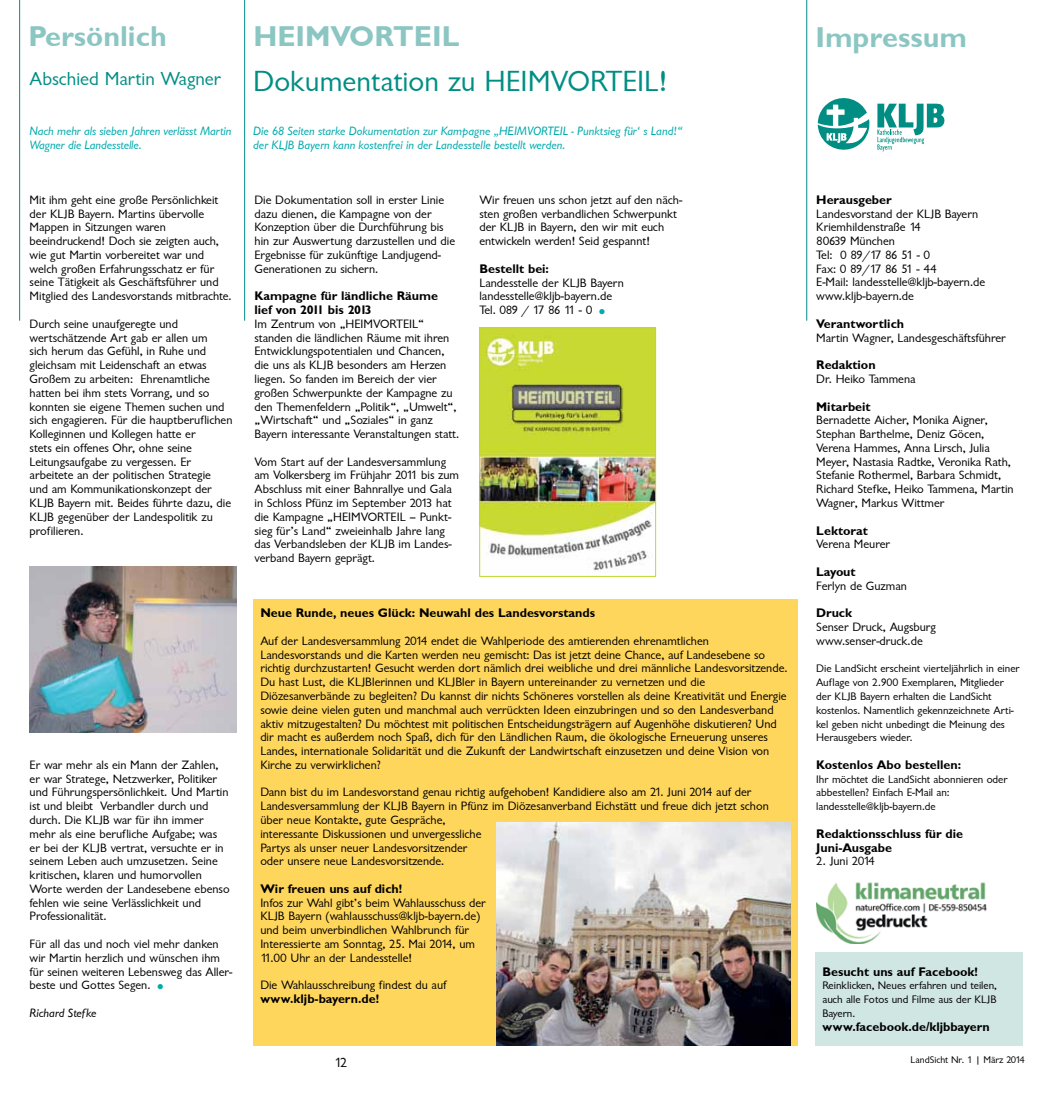
<style>
.page{position:relative;width:1051px;height:1099px;background:#fff}
.page>*{position:absolute;margin:0;border:0;box-sizing:border-box;transform-origin:0 0}
.t1{font:30px "Garrison Sans";color:#008e84}
.t2{font:28.75px "Garrison Sans BOLD";color:#8bc6c3}
.t3{font:19.38px "Garrison Sans";color:#008e84}
.t4{font:13.75px "Garrison Sans";color:#000}
.t5{font:12.5px/13.8px "Garrison Sans";color:#000}
.t6{font:12.5px/13.8px "Garrison Sans BOLD";color:#000}
.t7{font:12.5px/13.8px "Garrison Sans ITALIC";color:#00aaad}
.t8{font:12.5px "Garrison Sans ITALIC";color:#000}
.t9{font:12.5px "Garrison Sans";letter-spacing:-.035em;color:#000}
.t10{font:11.25px/13.8px "Garrison Sans";color:#000}
.t11{font:10px "Garrison Sans";color:#000}
.s1{font-size:18.75px;color:#00aaad}
</style>
<div class="page">
<div style="left:815px;top:952px;width:207px;height:93px;background:#cfe6e3"></div>
<svg style="left:877px;top:104px;width:67px;height:47px"></svg>
<svg style="left:817px;top:98px;width:53px;height:52px"></svg>
<hr style="left:806px;top:0;width:1px;height:321px;background:#008e84">
<hr style="left:244px;top:0;width:1px;height:321px;background:#008e84">
<hr style="left:19px;top:0;width:1px;height:321px;background:#008e84">
<div style="left:253px;top:599px;width:544px;height:446px;background:#ffd65c"></div>
<img style="left:496px;top:822px;width:294px;height:223px">
<img style="left:481px;top:329px;width:172px;height:241px">
<div style="left:479px;top:327px;width:176px;height:249px;border:1px solid #bfd730"></div>
<img style="left:30px;top:566px;width:207px;height:166px">
<img style="left:816px;top:882px;width:171px;height:61px">
<h2 class="t2" style="left:28px;top:20px;width:140px">Persönlich</h2>
<h2 class="t2" style="left:253px;top:20px;width:207px">HEIMVORTEIL</h2>
<h2 class="t2" style="left:815px;top:21px;width:153px">Impressum</h2>
<h3 class="t3" style="left:30px;top:68px;width:193px">Abschied Martin Wagner</h3>
<p class="t7" style="left:30px;top:124px;width:203px">Nach mehr als sieben Jahren verlässt Martin<br>Wagner die Landesstelle.</p>
<h1 class="t1" style="left:253px;top:65px;width:415px">Dokumentation zu HEIMVORTEIL!</h1>
<p class="t7" style="left:253px;top:124px;width:431px">Die 68 Seiten starke Dokumentation zur Kampagne „HEIMVORTEIL - Punktsieg für‘ s Land!“ der KLJB Bayern kann kostenfrei in der Landesstelle bestellt werden.</p>
<p class="t5" style="left:30px;top:193px;width:203px">Mit ihm geht eine große Persönlichkeit der KLJB Bayern. Martins übervolle Mappen in Sitzungen waren beeindruckend! Doch sie zeigten auch, wie gut Martin vorbereitet war und welch großen Erfahrungsschatz er für seine Tätigkeit als Geschäftsführer und Mitglied des Landesvorstands mitbrachte.</p>
<p class="t5" style="left:30px;top:317px;width:204px">Durch seine unaufgeregte und wertschätzende Art gab er allen um<br>sich herum das Gefühl, in Ruhe und gleichsam mit Leidenschaft an etwas Großem zu arbeiten: Ehrenamtliche hatten bei ihm stets Vorrang, und so konnten sie eigene Themen suchen und sich engagieren. Für die hauptberuflichen Kolleginnen und Kollegen hatte er<br>stets ein offenes Ohr, ohne seine Leitungsaufgabe zu vergessen. Er arbeitete an der politischen Strategie und am Kommunikationskonzept der KLJB Bayern mit. Beides führte dazu, die KLJB gegenüber der Landespolitik zu profilieren.</p>
<p class="t5" style="left:30px;top:758px;width:201px">Er war mehr als ein Mann der Zahlen, er war Stratege, Netzwerker, Politiker und Führungspersönlichkeit. Und Martin ist und bleibt Verbandler durch und durch. Die KLJB war für ihn immer mehr als eine berufliche Aufgabe; was er bei der KLJB vertrat, versuchte er in seinem Leben auch umzusetzen. Seine kritischen, klaren und humorvollen Worte werden der Landesebene ebenso fehlen wie seine Verlässlichkeit und Professionalität.</p>
<p class="t5" style="left:30px;top:937px;width:204px">Für all das und noch viel mehr danken wir Martin herzlich und wünschen ihm für seinen weiteren Lebensweg das Aller&shy;beste und Gottes Segen. <span class="s1">•</span></p>
<p class="t8" style="left:30px;top:1005px;width:68px">Richard Stefke</p>
<p class="t5" style="left:254px;top:193px;width:202px">Die Dokumentation soll in erster Linie dazu dienen, die Kampagne von der Konzeption über die Durchführung bis hin zur Auswertung darzustellen und die Ergebnisse für zukünftige Landjugend-Generationen zu sichern.</p>
<p class="t6" style="left:254px;top:289px;width:185px">Kampagne für ländliche Räume lief von 2011 bis 2013</p>
<p class="t5" style="left:254px;top:317px;width:206px">Im Zentrum von „HEIMVORTEIL“ standen die ländlichen Räume mit ihren Entwicklungspotentialen und Chancen, die uns als KLJB besonders am Herzen liegen. So fanden im Bereich der vier großen Schwerpunkte der Kampagne zu den Themenfeldern „Politik“, „Umwelt“, „Wirtschaft“ und „Soziales“ in ganz Bayern interessante Veranstaltungen statt.</p>
<p class="t5" style="left:254px;top:455px;width:206px">Vom Start auf der Landesversammlung am Volkersberg im Frühjahr 2011 bis zum Abschluss mit einer Bahnrallye und Gala in Schloss Pfünz im September 2013 hat die Kampagne „HEIMVORTEIL – Punkt&shy;sieg für’s Land“ zweieinhalb Jahre lang das Verbandsleben der KLJB im Landes&shy;verband Bayern geprägt.</p>
<p class="t5" style="left:479px;top:193px;width:204px">Wir freuen uns schon jetzt auf den näch&shy;sten großen verbandlichen Schwerpunkt der KLJB in Bayern, den wir mit euch entwickeln werden! Seid gespannt!</p>
<p class="t6" style="left:479px;top:262px;width:71px">Bestellt bei:</p>
<p class="t5" style="left:479px;top:276px;width:146px">Landesstelle der KLJB Bayern landesstelle@kljb-bayern.de<br>Tel. 089 / 17 86 11 - 0 <span class="s1">•</span></p>
<p class="t6" style="left:260px;top:606px;width:336px">Neue Runde, neues Glück: Neuwahl des Landesvorstands</p>
<p class="t5" style="left:260px;top:634px;width:528px">Auf der Landesversammlung 2014 endet die Wahlperiode des amtierenden ehrenamtlichen Landesvorstands und die Karten werden neu gemischt: Das ist jetzt deine Chance, auf Landesebene so richtig durchzustarten! Gesucht werden dort nämlich drei weibliche und drei männliche Landesvorsitzende.<br>Du hast Lust, die KLJBlerinnen und KLJBler in Bayern untereinander zu vernetzen und die Diözesanverbände zu begleiten? Du kannst dir nichts Schöneres vorstellen als deine Kreativität und Energie sowie deine vielen guten und manchmal auch verrückten Ideen einzubringen und so den Landesverband aktiv mitzugestalten? Du möchtest mit politischen Entscheidungsträgern auf Augenhöhe diskutieren? Und dir macht es außerdem noch Spaß, dich für den Ländlichen Raum, die ökologische Erneuerung unseres Landes, internationale Solidarität und die Zukunft der Landwirtschaft einzusetzen und deine Vision von Kirche zu verwirklichen?</p>
<p class="t5" style="left:260px;top:785px;width:510px">Dann bist du im Landesvorstand genau richtig aufgehoben! Kandidiere also am 21. Juni 2014 auf der Landesversammlung der KLJB Bayern in Pfünz im Diözesanverband Eichstätt und freue dich jetzt schon über neue Kontakte, gute Gespräche,<br>interessante Diskussionen und unvergessliche<br>Partys als unser neuer Landesvorsitzender<br>oder unsere neue Landesvorsitzende.</p>
<p class="t6" style="left:260px;top:881px;width:143px">Wir freuen uns auf dich!</p>
<p class="t5" style="left:260px;top:896px;width:227px">Infos zur Wahl gibt’s beim Wahlausschuss der KLJB Bayern (wahlausschuss@kljb-bayern.de) und beim unverbindlichen Wahlbrunch für Interessierte am Sonntag, 25. Mai 2014, um 11.00 Uhr an der Landesstelle!</p>
<p class="t5" style="left:260px;top:978px;width:187px">Die Wahlausschreibung findest du auf</p>
<p class="t6" style="left:260px;top:992px;width:120px">www.kljb-bayern.de!</p>
<p class="t6" style="left:816px;top:193px;width:77px">Herausgeber</p>
<p class="t5" style="left:816px;top:207px;width:170px">Landesvorstand der KLJB Bayern<br>Kriemhildenstraße 14<br>80639 München<br>Tel: 0 89/17 86 51 - 0<br>Fax: 0 89/17 86 51 - 44<br>E-Mail: landesstelle@kljb-bayern.de www.kljb-bayern.de</p>
<p class="t6" style="left:816px;top:317px;width:89px">Verantwortlich</p>
<p class="t5" style="left:816px;top:331px;width:191px">Martin Wagner, Landesgeschäftsführer</p>
<p class="t6" style="left:816px;top:358px;width:61px">Redaktion</p>
<p class="t5" style="left:816px;top:372px;width:101px">Dr. Heiko Tammena</p>
<p class="t6" style="left:816px;top:399px;width:56px">Mitarbeit</p>
<p class="t5" style="left:816px;top:413px;width:199px">Bernadette Aicher, Monika Aigner, Stephan Barthelme, Deniz Göcen, Verena Hammes, Anna Lirsch, Julia Meyer, Nastasia Radtke, Veronika Rath, Stefanie Rothermel, Barbara Schmidt, Richard Stefke, Heiko Tammena, Martin Wagner, Markus Wittmer</p>
<p class="t6" style="left:816px;top:523px;width:53px">Lektorat</p>
<p class="t5" style="left:816px;top:537px;width:76px">Verena Meurer</p>
<p class="t6" style="left:816px;top:565px;width:41px">Layout</p>
<p class="t5" style="left:816px;top:579px;width:92px">Ferlyn de Guzman</p>
<p class="t6" style="left:816px;top:606px;width:37px">Druck</p>
<p class="t5" style="left:816px;top:620px;width:121px">Senser Druck, Augsburg www.senser-druck.de</p>
<p class="t10" style="left:816px;top:662px;width:205px">Die LandSicht erscheint vierteljährlich in einer Auflage von 2.900 Exemplaren, Mitglieder der KLJB Bayern erhalten die LandSicht kostenlos. Namentlich gekennzeichnete Arti&shy;kel geben nicht unbedingt die Meinung des Herausgebers wieder.</p>
<p class="t6" style="left:816px;top:757px;width:146px">Kostenlos Abo bestellen:</p>
<p class="t10" style="left:816px;top:772px;width:193px">Ihr möchtet die LandSicht abonnieren oder abbestellen? Einfach E-Mail an: landesstelle@kljb-bayern.de</p>
<p class="t6" style="left:816px;top:826px;width:148px">Redaktionsschluss für die<br>Juni-Ausgabe</p>
<p class="t9" style="left:816px;top:854px;width:60px">2. Juni 2014</p>
<p class="t6" style="left:822px;top:964px;width:157px">Besucht uns auf Facebook!</p>
<p class="t10" style="left:822px;top:979px;width:176px;text-align:justify">Reinklicken, Neues erfahren und teilen, auch alle Fotos und Filme aus der KLJB Bayern.</p>
<p class="t6" style="left:822px;top:1019px;width:169px">www.facebook.de/kljbbayern</p>
<p class="t4" style="left:334px;top:1055px;width:15px">12</p>
<p class="t11" style="left:910px;top:1054px;width:116px">LandSicht Nr. 1 | März 2014</p>
</div>
